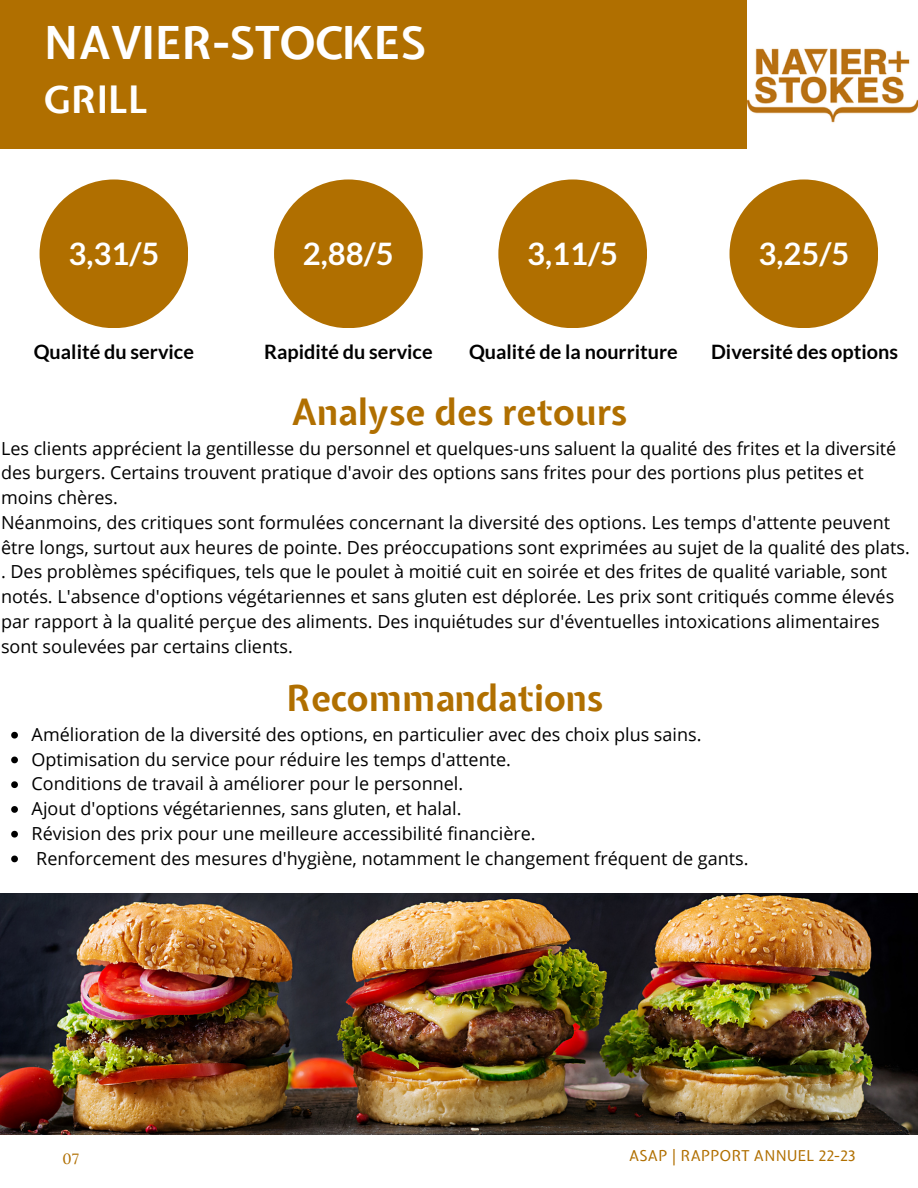
<style>
.page{position:relative;width:918px;height:1188px;background:#fff}
.page>*{position:absolute;margin:0;border:0;box-sizing:border-box;transform-origin:0 0}
.t1{font:700 45px "Expletus Sans";color:#fff}
.t2{font:700 37.5px "Expletus Sans";color:#fff}
.t3{font:700 36px "Expletus Sans";color:#b06f00}
.t4{font:700 31.05px "Lato";color:#fff}
.t5{font:700 19.8px "Lato";color:#000}
.t6{font:18px/24.8px "Open Sans";color:#000}
.t7{font:14.85px "Expletus Sans";letter-spacing:.02em;color:#b06f00}
.t8{font:14.85px "Lora";color:#b06f00}
</style>
<div class="page">
<div style="left:0;top:0;width:918px;height:148px;background:#b06f00"></div>
<img style="left:0;top:893px;width:918px;height:241px">
<img style="left:747px;top:0;width:171px;height:148px">
<div style="left:40px;top:179px;width:148px;height:149px;background:#b06f00;border-radius:50%"></div>
<div style="left:498px;top:179px;width:149px;height:149px;background:#b06f00;border-radius:50%"></div>
<div style="left:274px;top:179px;width:149px;height:149px;background:#b06f00;border-radius:50%"></div>
<div style="left:730px;top:179px;width:148px;height:149px;background:#b06f00;border-radius:50%"></div>
<svg style="left:11px;top:732px;width:7px;height:7px"></svg>
<svg style="left:11px;top:757px;width:7px;height:6px"></svg>
<svg style="left:11px;top:781px;width:7px;height:7px"></svg>
<svg style="left:11px;top:806px;width:7px;height:7px"></svg>
<svg style="left:11px;top:831px;width:7px;height:7px"></svg>
<svg style="left:11px;top:856px;width:7px;height:6px"></svg>
<p class="t1" style="left:44px;top:19px;width:384px">NAVIER-STOCKES</p>
<p class="t2" style="left:44px;top:80px;width:106px">GRILL</p>
<h3 class="t4" style="left:68px;top:234px;width:92px">3,31/5</h3>
<h3 class="t4" style="left:527px;top:234px;width:92px">3,11/5</h3>
<h4 class="t4" style="left:303px;top:234px;width:92px">2,88/5</h4>
<h4 class="t4" style="left:758px;top:234px;width:92px">3,25/5</h4>
<h3 class="t5" style="left:34px;top:339px;width:162px">Qualité du service</h3>
<h4 class="t5" style="left:469px;top:339px;width:210px">Qualité de la nourriture</h4>
<h4 class="t5" style="left:264px;top:339px;width:170px">Rapidité du service</h4>
<h2 class="t5" style="left:711px;top:339px;width:188px">Diversité des options</h2>
<h2 class="t3" style="left:292px;top:393px;width:337px">Analyse des retours</h2>
<p class="t6" style="left:1px;top:435px;width:910px">Les clients apprécient la gentillesse du personnel et quelques-uns saluent la qualité des frites et la diversité des burgers. Certains trouvent pratique d'avoir des options sans frites pour des portions plus petites et moins chères.<br>Néanmoins, des critiques sont formulées concernant la diversité des options. Les temps d'attente peuvent être longs, surtout aux heures de pointe. Des préoccupations sont exprimées au sujet de la qualité des plats. . Des problèmes spécifiques, tels que le poulet à moitié cuit en soirée et des frites de qualité variable, sont notés. L'absence d'options végétariennes et sans gluten est déplorée. Les prix sont critiqués comme élevés par rapport à la qualité perçue des aliments. Des inquiétudes sur d'éventuelles intoxications alimentaires sont soulevées par certains clients.</p>
<h5 class="t3" style="left:286px;top:679px;width:318px">Recommandations</h5>
<p class="t6" style="left:32px;top:721px;width:671px">Amélioration de la diversité des options, en particulier avec des choix plus sains.</p>
<p class="t6" style="left:32px;top:746px;width:481px">Optimisation du service pour réduire les temps d'attente.</p>
<p class="t6" style="left:32px;top:771px;width:433px">Conditions de travail à améliorer pour le personnel.</p>
<p class="t6" style="left:32px;top:796px;width:431px">Ajout d'options végétariennes, sans gluten, et halal.</p>
<p class="t6" style="left:32px;top:820px;width:506px">Révision des prix pour une meilleure accessibilité financière.</p>
<p class="t6" style="left:36px;top:845px;width:714px">Renforcement des mesures d'hygiène, notamment le changement fréquent de gants.</p>
<h1 class="t8" style="left:63px;top:1149px;width:18px">07</h1>
<p class="t7" style="left:629px;top:1148px;width:228px">ASAP | RAPPORT ANNUEL 22-23</p>
</div>
